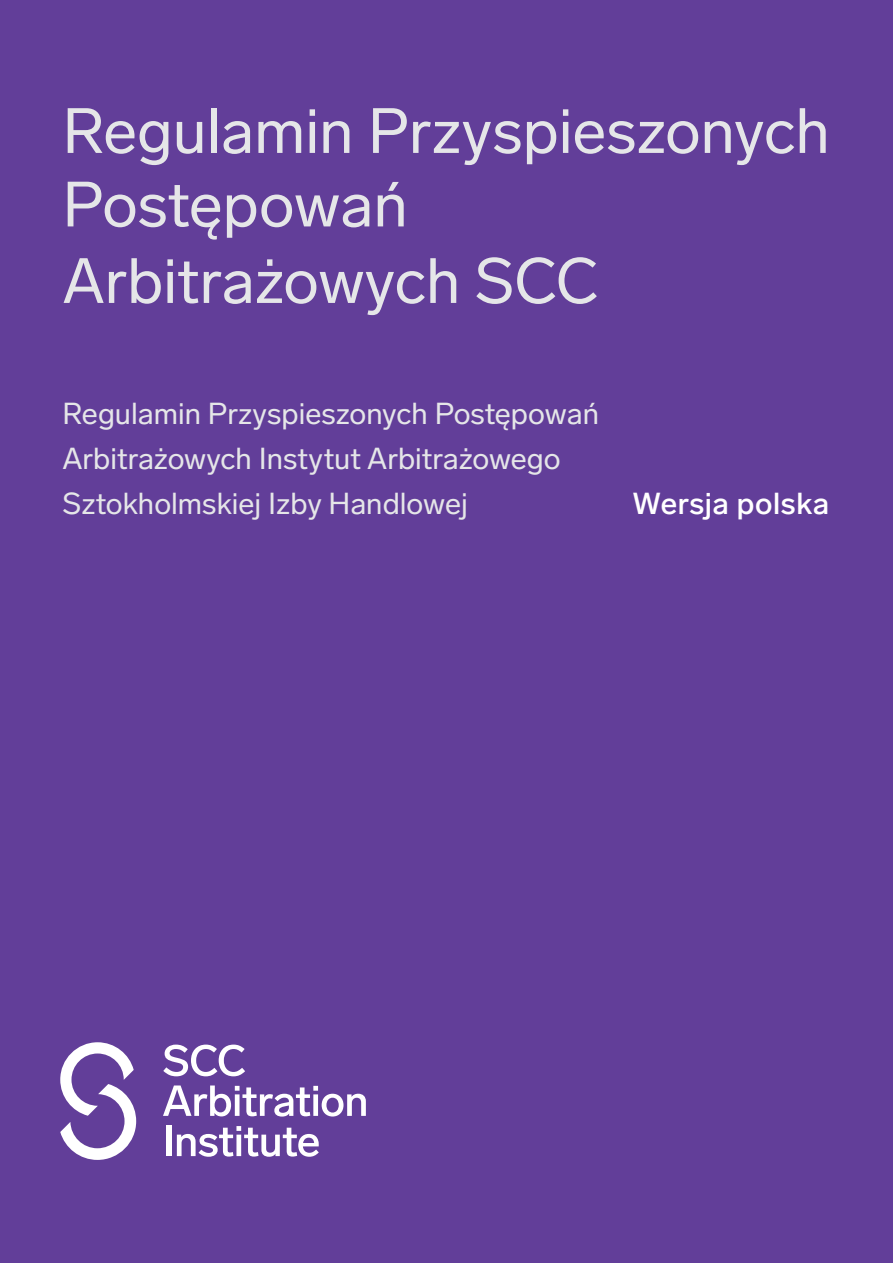
<style>
.page{position:relative;width:893px;height:1263px;background:#623e99}
.page>*{position:absolute;margin:0;border:0;box-sizing:border-box;transform-origin:0 0}
.t1{font:63px/75px "Lab Grotesque";color:#e5e6e8}
.t2{font:30px "Lab Grotesque";color:#e5e6e8}
.t3{font:500 30px "Lab Grotesque";letter-spacing:.02em;color:#fff}
</style>
<div class="page">
<svg style="left:60px;top:1042px;width:76px;height:118px"></svg>
<svg style="left:163px;top:1044px;width:82px;height:32px"></svg>
<svg style="left:163px;top:1085px;width:203px;height:31px"></svg>
<div style="left:166px;top:1126px;width:5px;height:30px;background:#fff"></div>
<svg style="left:177px;top:1126px;width:142px;height:31px"></svg>
<p class="t1" style="left:63px;top:92px;width:769px">Regulamin Przyspieszonych<br>Postępowań<br>Arbitrażowych SCC</p>
<p class="t2" style="left:63px;top:394px;width:538px">Regulamin Przyspieszonych Postępowań</p>
<p class="t2" style="left:63px;top:439px;width:500px">Arbitrażowych Instytut Arbitrażowego</p>
<p class="t2" style="left:63px;top:484px;width:407px">Sztokholmskiej Izby Handlowej</p>
<p class="t3" style="left:633px;top:484px;width:198px">Wersja polska</p>
</div>
